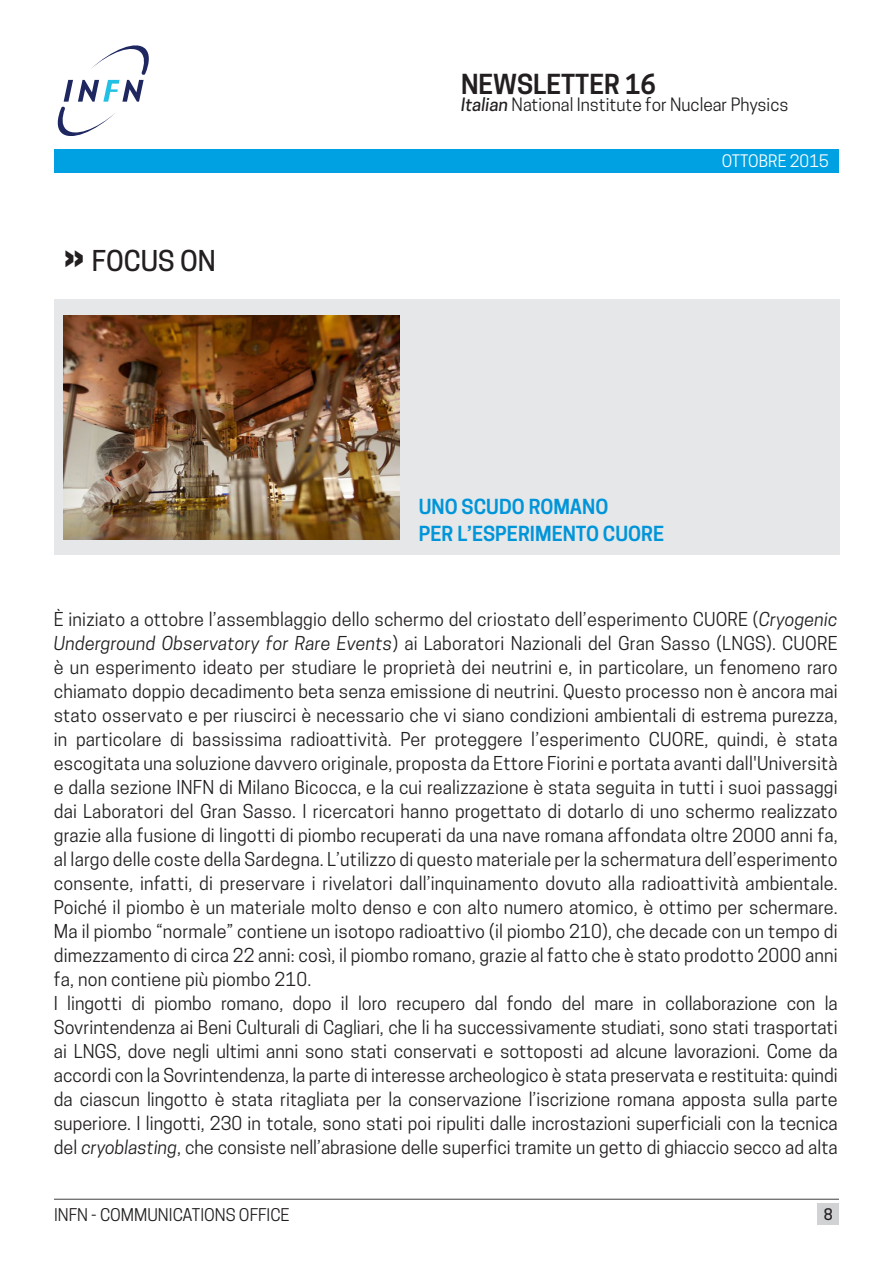
<style>
.page{position:relative;width:893px;height:1263px;background:#fff}
.page>*{position:absolute;margin:0;border:0;box-sizing:border-box;transform-origin:0 0}
.t1{font:500 27px "Cooper Hewitt";color:#231f20}
.t2{font:600 25.95px "Cooper Hewitt";color:#231f20}
.t3{font:600 19.5px "Cooper Hewitt";color:#0095d9}
.t4{font:18px/24px "Cooper Hewitt";color:#231f20;text-align:justify}
.t5{font:17.25px "Cooper Hewitt";color:#231f20}
.t6{font:16.5px "Cooper Hewitt";color:#231f20}
.t7{font:16.2px "Cooper Hewitt";color:#fff}
.t8{font:500 15px "Cooper Hewitt";color:#231f20}
.s1{font-weight:500;font-style:italic}
.s2{font-weight:800;font-size:36px}
.s3{font-style:italic}
</style>
<div class="page">
<div style="left:54px;top:300px;width:786px;height:255px;background:#e6e7e9"></div>
<hr style="left:54px;top:1199px;width:785px;height:1px;background:#3e3e3f">
<div style="left:818px;top:1203px;width:21px;height:22px;background:#d1d2d4"></div>
<img style="left:64px;top:315px;width:336px;height:224px">
<svg style="left:57px;top:45px;width:92px;height:91px"></svg>
<div style="left:54px;top:149px;width:785px;height:23px;background:#00a1e3"></div>
<p class="t2" style="left:461px;top:69px;width:197px">NEWSLETTER 16</p>
<p class="t5" style="left:461px;top:95px;width:329px"><span class="s1">Italian</span> National Institute for Nuclear Physics</p>
<p class="t1" style="left:64px;top:245px;width:154px"><span class="s2">»</span> FOCUS ON</p>
<p class="t7" style="left:722px;top:151px;width:108px">OTTOBRE 2015</p>
<p class="t3" style="left:419px;top:495px;width:191px">UNO SCUDO ROMANO</p>
<p class="t3" style="left:419px;top:522px;width:247px">PER L’ESPERIMENTO CUORE</p>
<p class="t4" style="left:54px;top:607px;width:785px">È iniziato a ottobre l’assemblaggio dello schermo del criostato dell’esperimento CUORE (<span class="s3">Cryogenic Underground Observatory for Rare Events</span>) ai Laboratori Nazionali del Gran Sasso (LNGS). CUORE è un esperimento ideato per studiare le proprietà dei neutrini e, in particolare, un fenomeno raro chiamato doppio decadimento beta senza emissione di neutrini. Questo processo non è ancora mai stato osservato e per riuscirci è necessario che vi siano condizioni ambientali di estrema purezza, in particolare di bassissima radioattività. Per proteggere l’esperimento CUORE, quindi, è stata escogitata una soluzione davvero originale, proposta da Ettore Fiorini e portata avanti dall'Università e dalla sezione INFN di Milano Bicocca, e la cui realizzazione è stata seguita in tutti i suoi passaggi dai Laboratori del Gran Sasso. I ricercatori hanno progettato di dotarlo di uno schermo realizzato grazie alla fusione di lingotti di piombo recuperati da una nave romana affondata oltre 2000 anni fa, al largo delle coste della Sardegna. L’utilizzo di questo materiale per la schermatura dell’esperimento consente, infatti, di preservare i rivelatori dall’inquinamento dovuto alla radioattività ambientale.<br>Poiché il piombo è un materiale molto denso e con alto numero atomico, è ottimo per schermare.<br>Ma il piombo “normale” contiene un isotopo radioattivo (il piombo 210), che decade con un tempo di dimezzamento di circa 22 anni: così, il piombo romano, grazie al fatto che è stato prodotto 2000 anni fa, non contiene più piombo 210.</p>
<p class="t4" style="left:54px;top:991px;width:785px">I lingotti di piombo romano, dopo il loro recupero dal fondo del mare in collaborazione con la Sovrintendenza ai Beni Culturali di Cagliari, che li ha successivamente studiati, sono stati trasportati ai LNGS, dove negli ultimi anni sono stati conservati e sottoposti ad alcune lavorazioni. Come da accordi con la Sovrintendenza, la parte di interesse archeologico è stata preservata e restituita: quindi da ciascun lingotto è stata ritagliata per la conservazione l’iscrizione romana apposta sulla parte superiore. I lingotti, 230 in totale, sono stati poi ripuliti dalle incrostazioni superficiali con la tecnica del <span class="s3">cryoblasting</span>, che consiste nell’abrasione delle superfici tramite un getto di ghiaccio secco ad alta</p>
<p class="t6" style="left:54px;top:1205px;width:237px">INFN - COMMUNICATIONS OFFICE</p>
<p class="t8" style="left:824px;top:1205px;width:10px">8</p>
</div>
